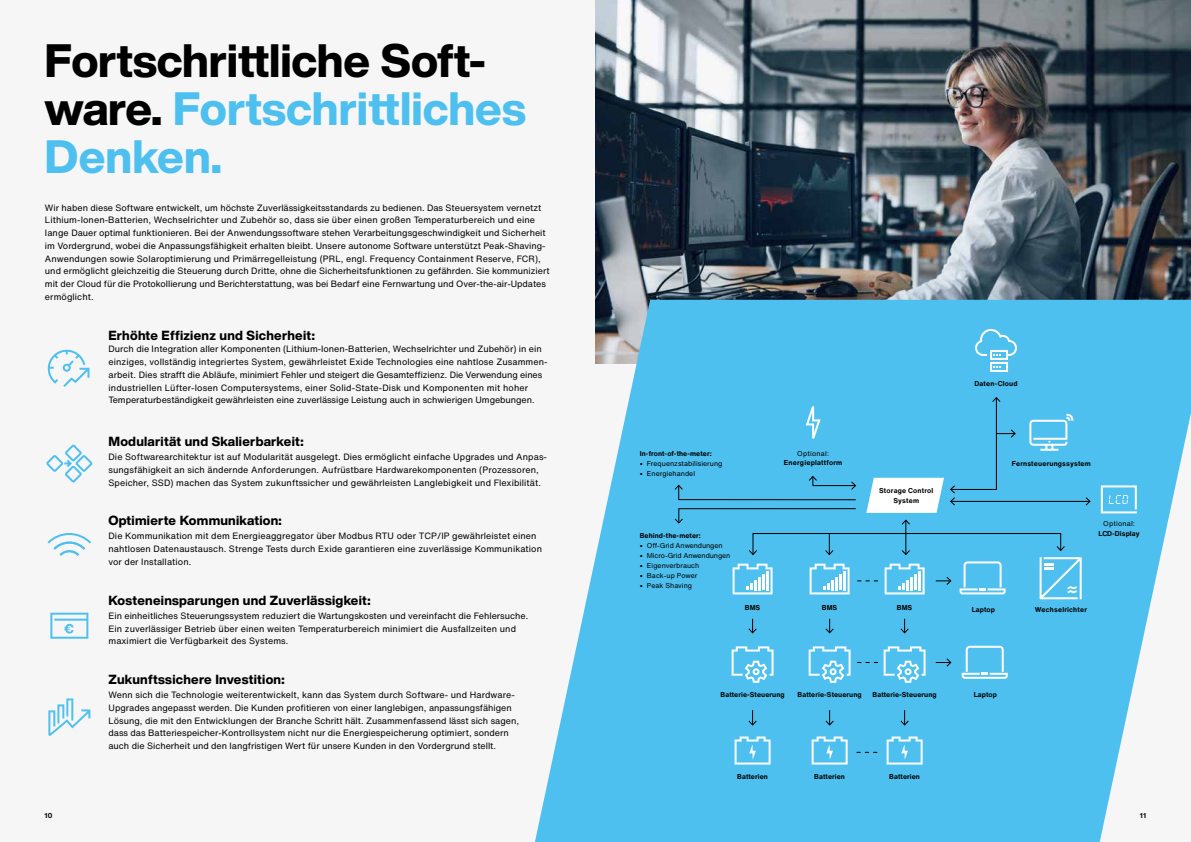
<style>
.page{position:relative;width:1191px;height:842px;background:#f6f6f6}
.page>*{position:absolute;margin:0;border:0;box-sizing:border-box;transform-origin:0 0}
.t1{font:800 46px/48px "Helvetica Now Display";letter-spacing:-.005em;color:#000}
.t2{font:800 13px "Helvetica Now Display";letter-spacing:.02em;color:#000}
.t3{font:9px/12.8px "Helvetica Now Text";color:#000}
.t4{font:700 7px "Helvetica Now Text";letter-spacing:.01em;color:#000}
.t5{font:7px "Helvetica Now Text";letter-spacing:.005em;color:#000}
.t6{font:700 7px/10px "Helvetica Now Text";letter-spacing:.03em;color:#000;text-align:center}
.t7{font:7px "Helvetica Now Text";letter-spacing:.03em;color:#000}
.s1{color:#4ec0ef}
.s2{font-weight:700}
</style>
<div class="page">
<img style="left:595px;top:0;width:596px;height:300px">
<svg style="left:535px;top:300px;width:656px;height:542px;fill:#4ec0ef"></svg>
<svg style="left:47px;top:349px;width:42px;height:38px"></svg>
<svg style="left:46px;top:444px;width:46px;height:38px"></svg>
<svg style="left:48px;top:533px;width:43px;height:23px"></svg>
<svg style="left:50px;top:613px;width:38px;height:26px"></svg>
<svg style="left:48px;top:698px;width:42px;height:38px"></svg>
<hr style="left:950px;top:501px;width:140px;height:1px;background:#000">
<svg style="left:1084px;top:496px;width:7px;height:10px"></svg>
<svg style="left:1029px;top:414px;width:44px;height:37px;background:#76cef2"></svg>
<svg style="left:886px;top:736px;width:36px;height:28px"></svg>
<svg style="left:811px;top:736px;width:36px;height:28px"></svg>
<svg style="left:734px;top:736px;width:36px;height:28px"></svg>
<svg style="left:731px;top:646px;width:42px;height:37px"></svg>
<svg style="left:975px;top:329px;width:42px;height:43px"></svg>
<svg style="left:805px;top:406px;width:15px;height:33px"></svg>
<svg style="left:673px;top:475px;width:184px;height:26px;background:#49b4e1"></svg>
<svg style="left:673px;top:508px;width:183px;height:16px;background:#48b2de"></svg>
<svg style="left:747px;top:619px;width:10px;height:15px"></svg>
<svg style="left:824px;top:619px;width:10px;height:15px"></svg>
<svg style="left:899px;top:619px;width:10px;height:15px"></svg>
<svg style="left:747px;top:710px;width:10px;height:16px"></svg>
<svg style="left:824px;top:710px;width:10px;height:16px"></svg>
<svg style="left:899px;top:710px;width:10px;height:16px"></svg>
<svg style="left:961px;top:646px;width:46px;height:33px;background:#76cef2"></svg>
<svg style="left:808px;top:646px;width:42px;height:37px"></svg>
<svg style="left:1100px;top:485px;width:36px;height:28px"></svg>
<hr style="left:905px;top:520px;width:1px;height:34px;background:#000">
<svg style="left:900px;top:519px;width:11px;height:7px"></svg>
<svg style="left:866px;top:396px;width:150px;height:117px;background:#65c5ec"></svg>
<svg style="left:935px;top:657px;width:17px;height:11px"></svg>
<svg style="left:732px;top:532px;width:349px;height:67px;background:#5ec2eb"></svg>
<svg style="left:857px;top:646px;width:68px;height:37px;background:#69c9f0"></svg>
<svg style="left:856px;top:752px;width:21px;height:1px"></svg>
<h1 class="t1" style="left:45px;top:37px;width:483px">Fortschrittliche Soft&shy;ware. <span class="s1">Fortschrittliches<br>Denken.</span></h1>
<p class="t3" style="left:45px;top:201px;width:506px">Wir haben diese Software entwickelt, um höchste Zuverlässigkeitsstandards zu bedienen. Das Steuersystem vernetzt Lithium-Ionen-Batterien, Wechselrichter und Zubehör so, dass sie über einen großen Temperaturbereich und eine lange Dauer optimal funktionieren. Bei der Anwendungssoftware stehen Verarbeitungsgeschwindigkeit und Sicherheit im Vordergrund, wobei die Anpassungsfähigkeit erhalten bleibt. Unsere autonome Software unterstützt Peak-Shaving-Anwendungen sowie Solaroptimierung und Primärregelleistung (PRL, engl. Frequency Containment Reserve, FCR), und ermöglicht gleichzeitig die Steuerung durch Dritte, ohne die Sicherheitsfunktionen zu gefährden. Sie kommuniziert mit der Cloud für die Protokollierung und Berichterstattung, was bei Bedarf eine Fernwartung und Over-the-air-Updates ermöglicht.</p>
<h2 class="t2" style="left:108px;top:326px;width:208px">Erhöhte Effizienz und Sicherheit:</h2>
<p class="t3" style="left:108px;top:342px;width:441px">Durch die Integration aller Komponenten (Lithium-Ionen-Batterien, Wechselrichter und Zubehör) in ein einziges, vollständig integriertes System, gewährleistet Exide Technologies eine nahtlose Zusammen&shy;arbeit. Dies strafft die Abläufe, minimiert Fehler und steigert die Gesamteffizienz. Die Verwendung eines industriellen Lüfter-losen Computersystems, einer Solid-State-Disk und Komponenten mit hoher Temperaturbeständigkeit gewährleisten eine zuverlässige Leistung auch in schwierigen Umgebungen.</p>
<h2 class="t2" style="left:108px;top:432px;width:197px">Modularität und Skalierbarkeit:</h2>
<p class="t3" style="left:108px;top:450px;width:440px">Die Softwarearchitektur ist auf Modularität ausgelegt. Dies ermöglicht einfache Upgrades und Anpas&shy;sungsfähigkeit an sich ändernde Anforderungen. Aufrüstbare Hardwarekomponenten (Prozessoren,<br>Speicher, SSD) machen das System zukunftssicher und gewährleisten Langlebigkeit und Flexibilität.</p>
<h2 class="t2" style="left:108px;top:512px;width:175px">Optimierte Kommunikation:</h2>
<p class="t3" style="left:108px;top:529px;width:435px">Die Kommunikation mit dem Energieaggregator über Modbus RTU oder TCP/IP gewährleistet einen nahtlosen Datenaustausch. Strenge Tests durch Exide garantieren eine zuverlässige Kommunikation vor der Installation.</p>
<h2 class="t2" style="left:108px;top:591px;width:264px">Kosteneinsparungen und Zuverlässigkeit:</h2>
<p class="t3" style="left:108px;top:609px;width:421px">Ein einheitliches Steuerungssystem reduziert die Wartungskosten und vereinfacht die Fehlersuche.<br>Ein zuverlässiger Betrieb über einen weiten Temperaturbereich minimiert die Ausfallzeiten und maximiert die Verfügbarkeit des Systems.</p>
<h2 class="t2" style="left:108px;top:670px;width:178px">Zukunftssichere Investition:</h2>
<p class="t3" style="left:108px;top:688px;width:412px">Wenn sich die Technologie weiterentwickelt, kann das System durch Software- und Hardware-Upgrades angepasst werden. Die Kunden profitieren von einer langlebigen, anpassungsfähigen Lösung, die mit den Entwicklungen der Branche Schritt hält. Zusammenfassend lässt sich sagen, dass das Batteriespeicher-Kontrollsystem nicht nur die Energiespeicherung optimiert, sondern auch die Sicherheit und den langfristigen Wert für unsere Kunden in den Vordergrund stellt.</p>
<p class="t4" style="left:640px;top:448px;width:73px">In-front-of-the-meter:</p>
<p class="t5" style="left:640px;top:458px;width:84px"><span class="s2">•</span> Frequenzstabilisierung</p>
<p class="t5" style="left:640px;top:468px;width:57px"><span class="s2">•</span> Energiehandel</p>
<p class="t4" style="left:640px;top:530px;width:63px">Behind-the-meter:</p>
<p class="t5" style="left:640px;top:540px;width:84px"><span class="s2">•</span> Off-Grid Anwendungen</p>
<p class="t5" style="left:640px;top:550px;width:92px"><span class="s2">•</span> Micro-Grid Anwendungen</p>
<p class="t5" style="left:640px;top:560px;width:61px"><span class="s2">•</span> Eigenverbrauch</p>
<p class="t5" style="left:640px;top:570px;width:59px"><span class="s2">•</span> Back-up Power</p>
<p class="t5" style="left:640px;top:580px;width:54px"><span class="s2">•</span> Peak Shaving</p>
<p class="t7" style="left:797px;top:449px;width:33px">Optional:</p>
<p class="t6" style="left:784px;top:458px;width:60px">Energieplattform</p>
<p class="t6" style="left:879px;top:486px;width:56px">Storage Control<br>System</p>
<p class="t4" style="left:745px;top:602px;width:17px">BMS</p>
<p class="t4" style="left:822px;top:602px;width:17px">BMS</p>
<p class="t4" style="left:897px;top:602px;width:17px">BMS</p>
<p class="t4" style="left:720px;top:689px;width:66px">Batterie-Steuerung</p>
<p class="t4" style="left:797px;top:689px;width:66px">Batterie-Steuerung</p>
<p class="t4" style="left:872px;top:689px;width:66px">Batterie-Steuerung</p>
<p class="t4" style="left:737px;top:772px;width:32px">Batterien</p>
<p class="t4" style="left:814px;top:772px;width:32px">Batterien</p>
<p class="t4" style="left:889px;top:772px;width:32px">Batterien</p>
<p class="t6" style="left:974px;top:378px;width:45px">Daten-Cloud</p>
<p class="t4" style="left:1011px;top:458px;width:81px">Fernsteuerungssystem</p>
<p class="t7" style="left:1103px;top:518px;width:33px">Optional:</p>
<p class="t4" style="left:1098px;top:528px;width:43px">LCD-Display</p>
<p class="t4" style="left:971px;top:604px;width:25px">Laptop</p>
<p class="t6" style="left:1034px;top:604px;width:54px">Wechselrichter</p>
<p class="t4" style="left:974px;top:689px;width:25px">Laptop</p>
<p class="t4" style="left:45px;top:810px;width:9px">10</p>
<p class="t4" style="left:1139px;top:810px;width:8px">11</p>
</div>
